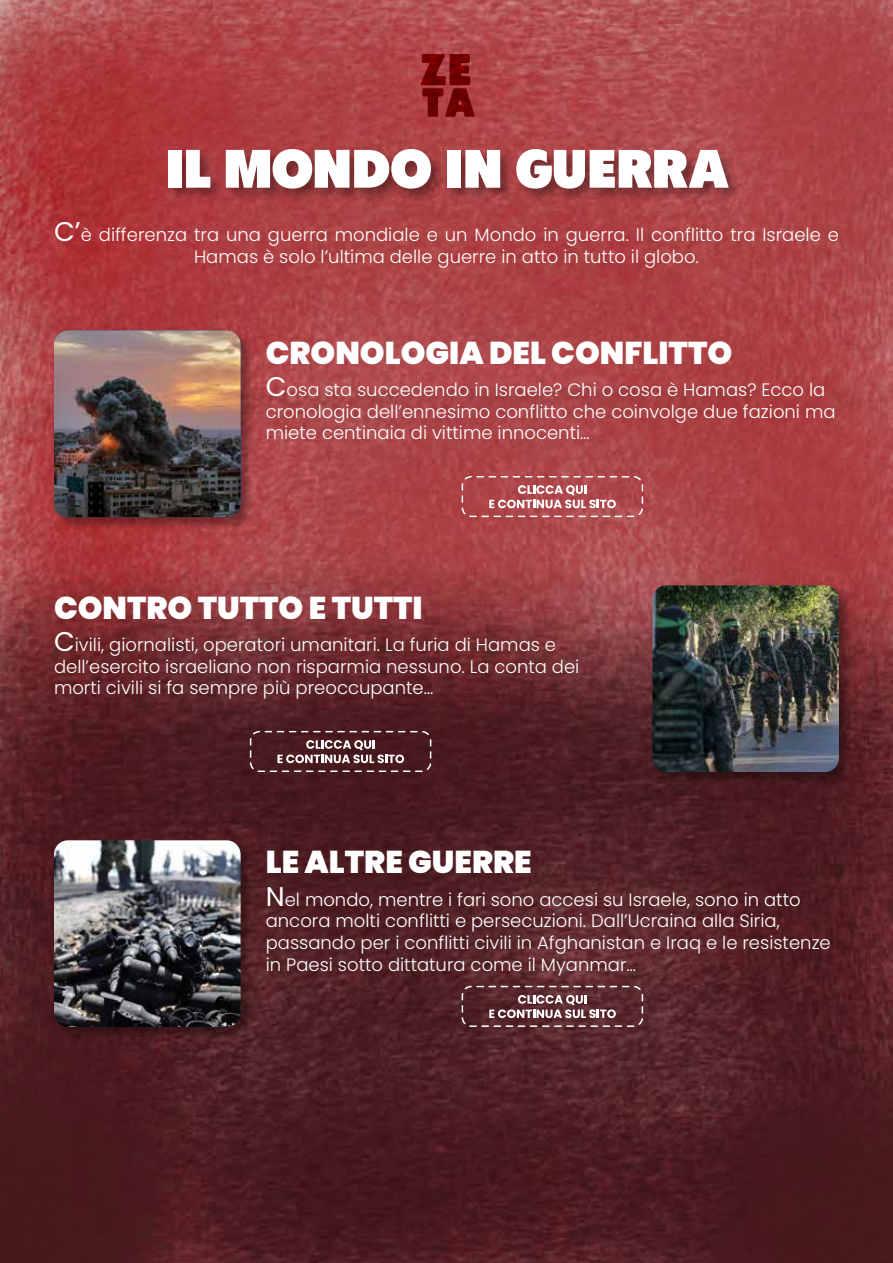
<style>
.page{position:relative;width:893px;height:1263px;background:#fff}
.page>*{position:absolute;margin:0;border:0;box-sizing:border-box;transform-origin:0 0}
.t1{font:54px "Tondu";letter-spacing:.01em;color:#fff}
.t2{font:900 31.5px "Poppins";color:#fff}
.t3{font:300 18px/21.6px "Poppins";color:#fff}
.s1{font-weight:400;font-size:27px}
</style>
<div class="page">
<img style="left:0;top:0;width:893px;height:1263px">
<svg style="left:420px;top:54px;width:55px;height:63px"></svg>
<div style="left:166px;top:147px;width:576px;height:56px;background:#000;opacity:.35"></div>
<div style="left:52px;top:328px;width:203px;height:203px;background:#000;opacity:.35"></div>
<img style="left:54px;top:330px;width:187px;height:187px">
<div style="left:52px;top:838px;width:203px;height:203px;background:#000;opacity:.35"></div>
<img style="left:54px;top:840px;width:187px;height:187px">
<div style="left:650px;top:583px;width:203px;height:203px;background:#000;opacity:.35"></div>
<img style="left:652px;top:585px;width:187px;height:187px">
<svg style="left:462px;top:476px;width:181px;height:41px"></svg>
<svg style="left:462px;top:986px;width:181px;height:41px"></svg>
<svg style="left:250px;top:731px;width:181px;height:41px"></svg>
<h1 class="t1" style="left:166px;top:123px;width:563px">IL MONDO IN GUERRA</h1>
<p class="t3" style="left:54px;top:224px;width:786px;text-align:center"><span class="s1">C’</span>è differenza tra una guerra mondiale e un Mondo in guerra. Il conflitto tra Israele e<br>Hamas è solo l’ultima delle guerre in atto in tutto il globo.</p>
<h2 class="t2" style="left:266px;top:334px;width:468px">CRONOLOGIA DEL CONFLITTO</h2>
<p class="t3" style="left:266px;top:379px;width:571px"><span class="s1">C</span>osa sta succedendo in Israele? Chi o cosa è Hamas? Ecco la cronologia dell’ennesimo conflitto che coinvolge due fazioni ma miete centinaia di vittime innocenti…</p>
<h2 class="t2" style="left:54px;top:589px;width:370px">CONTRO TUTTO E TUTTI</h2>
<p class="t3" style="left:54px;top:634px;width:527px"><span class="s1">C</span>ivili, giornalisti, operatori umanitari. La furia di Hamas e dell’esercito israeliano non risparmia nessuno. La conta dei morti civili si fa sempre più preoccupante…</p>
<h2 class="t2" style="left:266px;top:844px;width:268px">LE ALTRE GUERRE</h2>
<p class="t3" style="left:266px;top:889px;width:566px"><span class="s1">N</span>el mondo, mentre i fari sono accesi su Israele, sono in atto ancora molti conflitti e persecuzioni. Dall’Ucraina alla Siria, passando per i conflitti civili in Afghanistan e Iraq e le resistenze in Paesi sotto dittatura come il Myanmar…</p>
</div>
